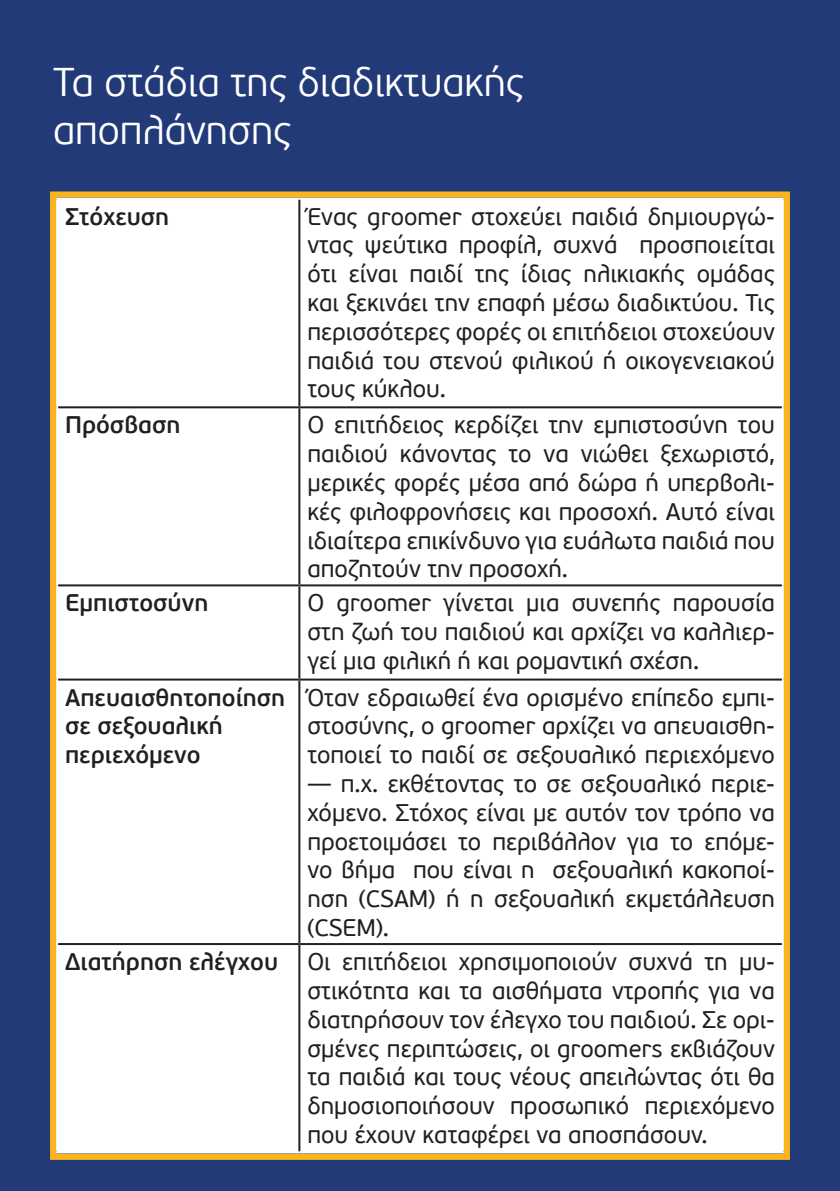
<style>
.page{position:relative;width:840px;height:1191px;background:#fff}
.page>*{position:absolute;margin:0;border:0;box-sizing:border-box;transform-origin:0 0}
.t1{font:300 40px/48px "PF Beau Sans Pro";color:#fff}
.t2{font:24px/28.8px "PF Beau Sans Pro";color:#231f20;text-align:justify}
.t3{font:600 24px/28.8px "PF Beau Sans Pro";color:#231f20}
.s1{font-weight:600}
</style>
<div class="page">
<div style="left:0;top:0;width:839px;height:1191px;background:#233a79"></div>
<div style="left:58px;top:199px;width:723px;height:952px;background:#fff"></div>
<hr style="left:298px;top:199px;width:2px;height:207px;background:#231f20">
<hr style="left:58px;top:406px;width:241px;height:2px;background:#231f20">
<hr style="left:299px;top:406px;width:482px;height:2px;background:#231f20">
<hr style="left:298px;top:408px;width:2px;height:176px;background:#231f20">
<hr style="left:58px;top:584px;width:241px;height:2px;background:#231f20">
<hr style="left:299px;top:584px;width:482px;height:2px;background:#231f20">
<hr style="left:298px;top:586px;width:2px;height:92px;background:#231f20">
<hr style="left:58px;top:678px;width:241px;height:2px;background:#231f20">
<hr style="left:299px;top:678px;width:482px;height:2px;background:#231f20">
<hr style="left:298px;top:680px;width:2px;height:263px;background:#231f20">
<hr style="left:58px;top:943px;width:241px;height:2px;background:#231f20">
<hr style="left:299px;top:943px;width:482px;height:2px;background:#231f20">
<hr style="left:298px;top:945px;width:2px;height:206px;background:#231f20">
<hr style="left:56px;top:197px;width:243px;height:2px;background:#fff">
<hr style="left:56px;top:199px;width:2px;height:208px;background:#fff">
<hr style="left:299px;top:197px;width:484px;height:2px;background:#fff">
<hr style="left:781px;top:199px;width:2px;height:208px;background:#fff">
<hr style="left:56px;top:407px;width:2px;height:178px;background:#fff">
<hr style="left:781px;top:407px;width:2px;height:178px;background:#fff">
<hr style="left:56px;top:585px;width:2px;height:94px;background:#fff">
<hr style="left:781px;top:585px;width:2px;height:94px;background:#fff">
<hr style="left:56px;top:679px;width:2px;height:265px;background:#fff">
<hr style="left:781px;top:679px;width:2px;height:265px;background:#fff">
<hr style="left:56px;top:944px;width:2px;height:207px;background:#fff">
<hr style="left:781px;top:944px;width:2px;height:207px;background:#fff">
<hr style="left:56px;top:1151px;width:243px;height:2px;background:#fff">
<hr style="left:299px;top:1151px;width:484px;height:2px;background:#fff">
<div style="left:50px;top:191px;width:739px;height:968px;border:6px solid #fcb41e"></div>
<h1 class="t1" style="left:53px;top:59px;width:472px">Τα στάδια της διαδικτυακής αποπλάνησης</h1>
<p class="t3" style="left:65px;top:202px;width:106px">Στόχευση</p>
<p class="t2" style="left:307px;top:202px;width:468px">Ένας groomer στοχεύει παιδιά δημιουργώ&shy;ντας ψεύτικα προφίλ, συχνά προσποιείται ότι είναι παιδί της ίδιας ηλικιακής ομάδας και ξεκινάει την επαφή μέσω διαδικτύου. Τις περισσότερες φορές οι επιτήδειοι στοχεύουν παιδιά του στενού φιλικού ή οικογενειακού τους κύκλου.</p>
<p class="t3" style="left:65px;top:411px;width:117px">Πρόσβαση</p>
<p class="t2" style="left:307px;top:411px;width:468px">Ο επιτήδειος κερδίζει την εμπιστοσύνη του παιδιού κάνοντας το να νιώθει ξεχωριστό, μερικές φορές μέσα από δώρα ή υπερβολι&shy;κές φιλοφρονήσεις και προσοχή. Αυτό είναι ιδιαίτερα επικίνδυνο για ευάλωτα παιδιά που αποζητούν την προσοχή.</p>
<p class="t3" style="left:65px;top:589px;width:145px">Εμπιστοσύνη</p>
<p class="t2" style="left:307px;top:589px;width:468px">Ο groomer γίνεται μια συνεπής παρουσία στη ζωή του παιδιού και αρχίζει να καλλιερ&shy;γεί μια φιλική ή και ρομαντική σχέση.</p>
<p class="t3" style="left:65px;top:683px;width:221px">Απευαισθητοποίηση σε σεξουαλική περιεχόμενο</p>
<p class="t2" style="left:307px;top:683px;width:468px">Όταν εδραιωθεί ένα ορισμένο επίπεδο εμπι&shy;στοσύνης, ο groomer αρχίζει να απευαισθη&shy;τοποιεί το παιδί σε σεξουαλικό περιεχόμενο</p>
<p class="t2" style="left:307px;top:770px;width:468px">— π.χ. εκθέτοντας το σε σεξουαλικό περιε&shy;χόμενο. Στόχος είναι με αυτόν τον τρόπο να προετοιμάσει το περιβάλλον για το επόμε&shy;νο βήμα που είναι η σεξουαλική κακοποί&shy;ηση (CSAΜ) ή η σεξουαλική εκμετάλλευση (CSEM).</p>
<p class="t2" style="left:307px;top:948px;width:468px;text-indent:-242px"><span class="s1">Διατήρηση ελέγχου</span> Οι επιτήδειοι χρησιμοποιούν συχνά τη μυ&shy;στικότητα και τα αισθήματα ντροπής για να διατηρήσουν τον έλεγχο του παιδιού. Σε ορι&shy;σμένες περιπτώσεις, οι groomers εκβιάζουν τα παιδιά και τους νέους απειλώντας ότι θα δημοσιοποιήσουν προσωπικό περιεχόμενο που έχουν καταφέρει να αποσπάσουν.</p>
</div>
